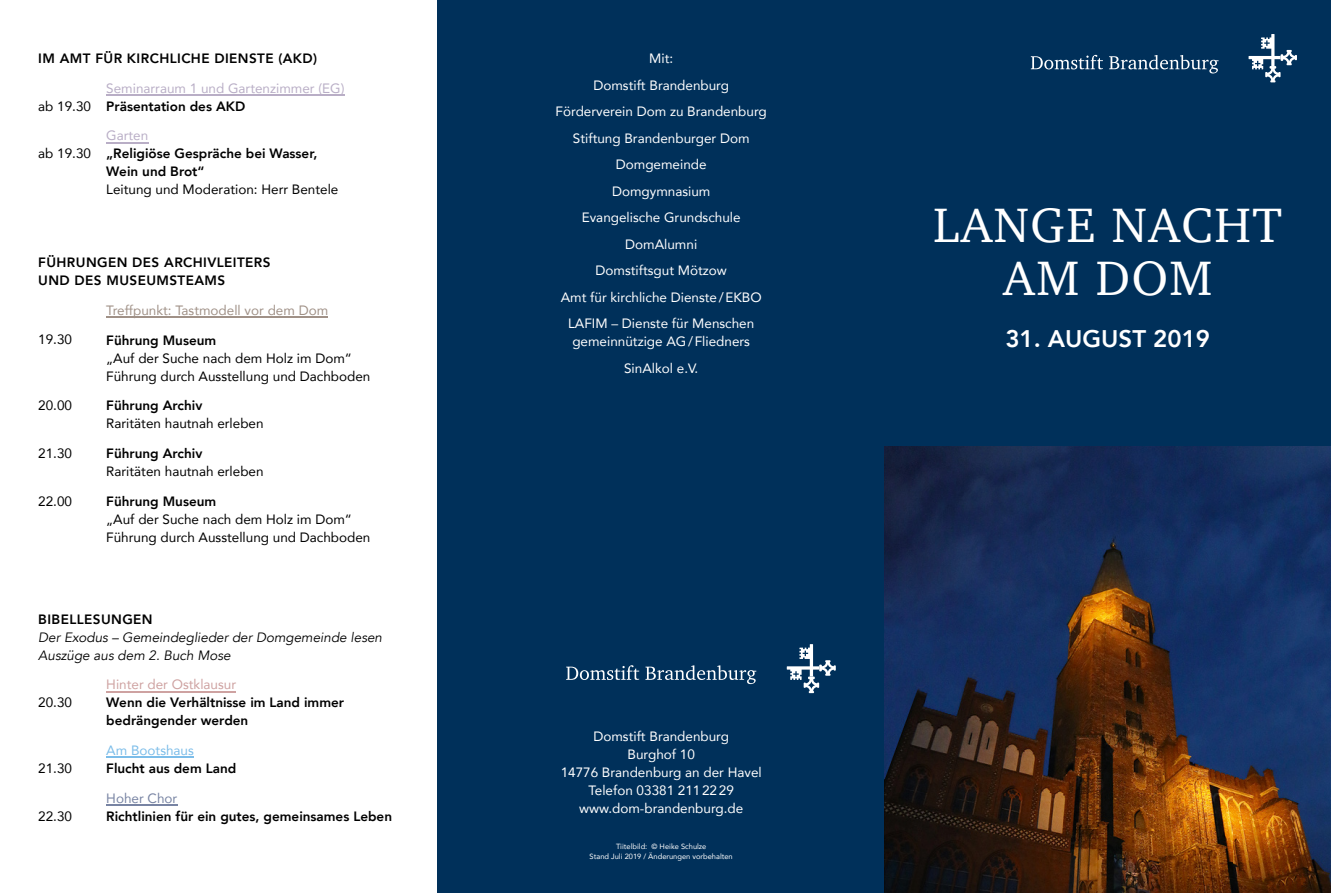
<style>
.page{position:relative;width:1331px;height:893px;background:#fff}
.page>*{position:absolute;margin:0;border:0;box-sizing:border-box;transform-origin:0 0}
.t1{font:49.5px/52.5px "Charter";letter-spacing:.03em;color:#fff;text-align:center}
.t2{font:800 24px "Avenir";color:#fff}
.t3{font:13.5px/26.5px "Avenir";color:#fff;text-align:center}
.t4{font:13.5px/18px "Avenir";color:#000}
.t5{font:800 13.5px/18px "Avenir";color:#000}
.t6{font:800 13.5px/18px "Avenir";letter-spacing:.03em;color:#000}
.t7{font:italic 13.5px/18px "Avenir";color:#000}
.t8{font:13.5px "Avenir";color:#b9aec6}
.t9{font:13.5px "Avenir";color:#a09187}
.t10{font:13.5px "Avenir";color:#cea2a1}
.t11{font:13.5px "Avenir";color:#7cbde9}
.t12{font:13.5px "Avenir";color:#7884a3}
.t13{font:7.5px/10.5px "Avenir";color:#fff;text-align:center}
</style>
<div class="page">
<div style="left:438px;top:0;width:893px;height:893px;background:#00305a"></div>
<img style="left:884px;top:446px;width:447px;height:447px">
<svg style="left:787px;top:644px;width:49px;height:49px"></svg>
<svg style="left:566px;top:665px;width:73px;height:15px"></svg>
<svg style="left:645px;top:665px;width:111px;height:19px"></svg>
<hr style="left:106px;top:316px;width:222px;height:2px;background:#a09187">
<hr style="left:106px;top:691px;width:130px;height:1px;background:#cea2a1">
<hr style="left:106px;top:757px;width:88px;height:1px;background:#7cbde9">
<hr style="left:106px;top:805px;width:71px;height:1px;background:#7884a3">
<hr style="left:106px;top:95px;width:238px;height:1px;background:#b9aec6">
<hr style="left:106px;top:142px;width:42px;height:1px;background:#b9aec6">
<svg style="left:1248px;top:34px;width:49px;height:48px"></svg>
<svg style="left:1031px;top:55px;width:72px;height:14px"></svg>
<svg style="left:1109px;top:55px;width:109px;height:18px"></svg>
<p class="t6" style="left:38px;top:49px;width:280px">IM AMT FÜR KIRCHLICHE DIENSTE (AKD)</p>
<p class="t4" style="left:38px;top:97px;width:54px">ab 19.30</p>
<p class="t8" style="left:106px;top:77px;width:240px">Seminarraum 1 und Gartenzimmer (EG)</p>
<p class="t5" style="left:106px;top:97px;width:140px">Präsentation des AKD</p>
<p class="t4" style="left:38px;top:144px;width:54px">ab 19.30</p>
<p class="t8" style="left:106px;top:125px;width:44px">Garten</p>
<p class="t5" style="left:106px;top:145px;width:213px">„Religiöse Gespräche bei Wasser,<br>Wein und Brot“</p>
<p class="t4" style="left:106px;top:180px;width:234px">Leitung und Moderation: Herr Bentele</p>
<p class="t6" style="left:38px;top:253px;width:234px">FÜHRUNGEN DES ARCHIVLEITERS<br>UND DES MUSEUMSTEAMS</p>
<p class="t9" style="left:106px;top:299px;width:223px">Treffpunkt: Tastmodell vor dem Dom</p>
<p class="t4" style="left:38px;top:330px;width:35px">19.30</p>
<p class="t5" style="left:106px;top:331px;width:111px">Führung Museum</p>
<p class="t4" style="left:106px;top:348px;width:266px">„Auf der Suche nach dem Holz im Dom“<br>Führung durch Ausstellung und Dachboden</p>
<p class="t4" style="left:38px;top:396px;width:35px">20.00</p>
<p class="t5" style="left:106px;top:397px;width:98px">Führung Archiv</p>
<p class="t4" style="left:106px;top:414px;width:159px">Raritäten hautnah erleben</p>
<p class="t4" style="left:38px;top:444px;width:35px">21.30</p>
<p class="t5" style="left:106px;top:445px;width:98px">Führung Archiv</p>
<p class="t4" style="left:106px;top:462px;width:159px">Raritäten hautnah erleben</p>
<p class="t4" style="left:38px;top:492px;width:35px">22.00</p>
<p class="t5" style="left:106px;top:492px;width:111px">Führung Museum</p>
<p class="t4" style="left:106px;top:510px;width:266px">„Auf der Suche nach dem Holz im Dom“<br>Führung durch Ausstellung und Dachboden</p>
<p class="t6" style="left:38px;top:610px;width:116px">BIBELLESUNGEN</p>
<p class="t7" style="left:38px;top:628px;width:345px">Der Exodus – Gemeindeglieder der Domgemeinde lesen<br>Auszüge aus dem 2. Buch Mose</p>
<p class="t4" style="left:38px;top:693px;width:35px">20.30</p>
<p class="t10" style="left:106px;top:674px;width:131px">Hinter der Ostklausur</p>
<p class="t5" style="left:106px;top:694px;width:239px">Wenn die Verhältnisse im Land immer bedrängender werden</p>
<p class="t4" style="left:38px;top:759px;width:35px">21.30</p>
<p class="t4" style="left:38px;top:807px;width:35px">22.30</p>
<p class="t11" style="left:106px;top:739px;width:89px">Am Bootshaus</p>
<p class="t5" style="left:106px;top:759px;width:132px">Flucht aus dem Land</p>
<p class="t12" style="left:106px;top:787px;width:73px">Hoher Chor</p>
<p class="t5" style="left:106px;top:807px;width:287px">Richtlinien für ein gutes, gemeinsames Leben</p>
<p class="t3" style="left:556px;top:45px;width:213px">Mit:<br>Domstift Brandenburg<br>Förderverein Dom zu Brandenburg<br>Stiftung Brandenburger Dom<br>Domgemeinde<br>Domgymnasium<br>Evangelische Grundschule<br>DomAlumni<br>Domstiftsgut Mötzow<br>Amt für kirchliche Dienste / EKBO<br>LAFIM – Dienste für Menschen</p>
<p class="t3" style="left:572px;top:328px;width:179px">gemeinnützige AG / Fliedners<br>SinAlkol e.V.</p>
<p class="t3" style="left:561px;top:726px;width:203px;line-height:18px">Domstift Brandenburg<br>Burghof 10<br>14776 Brandenburg an der Havel<br>Telefon 03381 211 22 29 www.dom-brandenburg.de</p>
<p class="t13" style="left:590px;top:840px;width:145px">Tiitelbild: © Heike Schulze<br>Stand Juli 2019 / Änderungen vorbehalten</p>
<h1 class="t1" style="left:933px;top:198px;width:350px">LANGE NACHT<br>AM DOM</h1>
<h2 class="t2" style="left:1005px;top:320px;width:206px">31. AUGUST 2019</h2>
</div>
